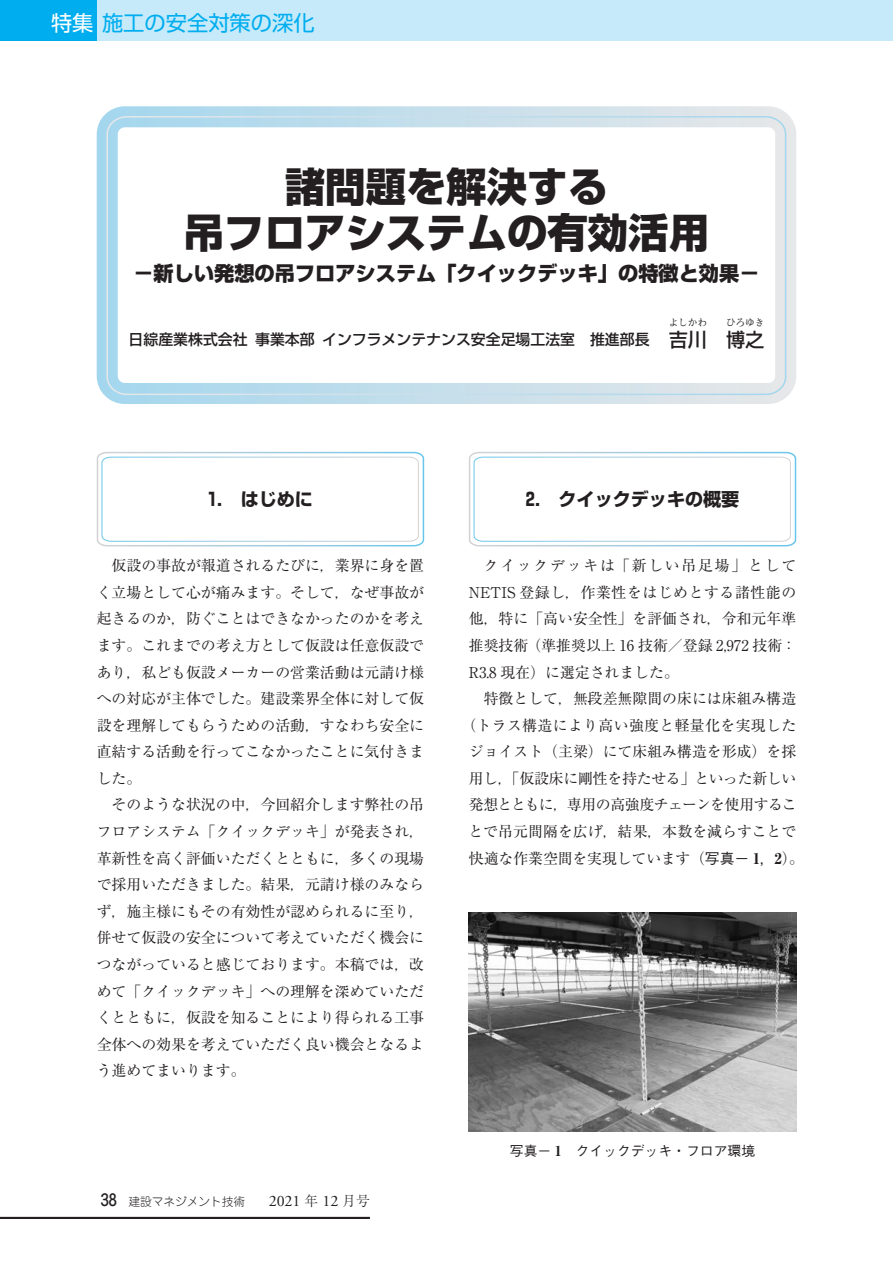
<style>
.page{position:relative;width:893px;height:1263px;background:#fff}
.page>*{position:absolute;margin:0;border:0;box-sizing:border-box;transform-origin:0 0}
.特集_タイトル{font:800 40.35px "Shin Go Pr 6 N";color:#231f20}
.特集_柱{font:21.3px "Shin Go Pr 6 N";color:#00aeef}
.特集_タイトル小{font:800 20.25px "Shin Go Pr 6 N";color:#231f20}
.タイトル_名前_氏名ルビ付{font:500 19.2px "Shin Go Pr 6 N";color:#231f20}
.t1{font:700 18px "Shin Go Pr 6 N";color:#231f20}
.ノンブル{font:500 15.9px "Jun 34 Pro";color:#231f20}
.本文_14Q{font:14.85px/26.5px "Ryumin Pr 6 N";color:#231f20;text-align:justify}
.タイトル_名前_氏名ルビ付-2{font:500 14.85px "Shin Go Pr 6 N";color:#231f20}
.本文_14Q-2{font:14.85px "Ryumin Pr 6 N";letter-spacing:-.02em;color:#231f20}
.本文_14Q-3{font:14.85px "Ryumin Pr 6 N";letter-spacing:-.04em;color:#231f20}
.本文_14Q-4{font:14.85px "Ryumin Pr 6 N";letter-spacing:.025em;color:#231f20}
.キャプション{font:500 13.8px "Gothic BBB Pr 6 N";color:#231f20}
.t2{font:300 11.7px "Jun 101 Pro";color:#231f20}
.タイトル_名前_氏名ルビ付-3{font:9.6px "Ryumin Pr 6 N";color:#231f20}
.s1{color:#fff}
.s2{font-size:19.2px}
.s3{font-family:"Adobe Garamond Pro";font-weight:400;font-size:15.9px}
.s4{font-family:"Ryumin Pr 6 N";font-size:13.8px}
.s5{font-family:"Gothic BBB Pr 6 N";font-weight:500}
.s6{font-weight:800}
.s7{font-family:"Ryumin Pr 6 N";font-weight:800}
</style>
<div class="page">
<div style="left:0;top:0;width:98px;height:40px;background:#00aeef"></div>
<div style="left:98px;top:0;width:795px;height:40px;background:#c6eafa"></div>
<svg style="left:97px;top:452px;width:327px;height:94px"></svg>
<svg style="left:469px;top:452px;width:327px;height:94px"></svg>
<div style="left:97px;top:106px;width:699px;height:298px;border:21px solid #fff;border-radius:18px"></div>
<svg style="left:106px;top:115px;width:681px;height:281px"></svg>
<img style="left:469px;top:913px;width:327px;height:218px">
<hr style="left:0;top:1217px;width:370px;height:2px;background:#231f20">
<p class="特集_柱" style="left:51px;top:6px;width:265px"><span class="s1">特集</span>施工の安全対策の深化</p>
<p class="特集_タイトル" style="left:285px;top:155px;width:325px">諸問題を解決する</p>
<p class="特集_タイトル" style="left:184px;top:201px;width:527px">吊フロアシステムの有効活用</p>
<p class="特集_タイトル小" style="left:133px;top:258px;width:628px">－新しい発想の吊フロアシステム「クイックデッキ」の特徴と効果－</p>
<p class="タイトル_名前_氏名ルビ付-3" style="left:669px;top:315px;width:40px">よしかわ</p>
<p class="タイトル_名前_氏名ルビ付" style="left:688px;top:324px;width:21px">川</p>
<p class="タイトル_名前_氏名ルビ付" style="left:726px;top:324px;width:40px">博之</p>
<p class="タイトル_名前_氏名ルビ付-3" style="left:726px;top:315px;width:40px">ひろゆき</p>
<p class="タイトル_名前_氏名ルビ付-2" style="left:129px;top:327px;width:561px">日綜産業株式会社 事業本部 インフラメンテナンス安全足場工法室　推進部長 <span class="s2">吉</span></p>
<p class="t1" style="left:208px;top:485px;width:107px">1.　はじめに</p>
<p class="本文_14Q" style="left:97px;top:552px;width:329px;text-indent:15px">仮設の事故が報道されるたびに，業界に身を置く立場として心が痛みます。そして，なぜ事故が起きるのか，防ぐことはできなかったのかを考えます。これまでの考え方として仮設は任意仮設であり，私ども仮設メーカーの営業活動は元請け様への対応が主体でした。建設業界全体に対して仮設を理解してもらうための活動，すなわち安全に直結する活動を行ってこなかったことに気付きました。</p>
<p class="本文_14Q" style="left:97px;top:791px;width:329px;text-indent:15px">そのような状況の中，今回紹介します弊社の吊フロアシステム「クイックデッキ」が発表され，革新性を高く評価いただくとともに，多くの現場で採用いただきました。結果，元請け様のみならず，施主様にもその有効性が認められるに至り，併せて仮設の安全について考えていただく機会につながっていると感じております。本稿では，改めて「クイックデッキ」への理解を深めていただくとともに，仮設を知ることにより得られる工事全体への効果を考えていただく良い機会となるよう進めてまいります。</p>
<p class="ノンブル" style="left:101px;top:1188px;width:17px">38</p>
<p class="t2" style="left:128px;top:1192px;width:243px">建設マネジメント技術　　<span class="s3">2021</span> <span class="s4">年</span> <span class="s3">12</span> <span class="s4">月号</span></p>
<p class="t1" style="left:526px;top:485px;width:215px">2.　クイックデッキの概要</p>
<p class="本文_14Q" style="left:469px;top:552px;width:329px;text-indent:15px">クイックデッキは「新しい吊足場」としてNETIS 登録し，作業性をはじめとする諸性能の他，特に「高い安全性」を評価され，令和元年準推奨技術（準推奨以上 16 技術／登録 2,972 技術：R3.8 現在）に選定されました。</p>
<p class="本文_14Q" style="left:484px;top:684px;width:314px">特徴として，無段差無隙間の床には床組み構造</p>
<p class="本文_14Q-4" style="left:461px;top:713px;width:336px">（トラス構造により高い強度と軽量化を実現した</p>
<p class="本文_14Q" style="left:469px;top:738px;width:329px">ジョイスト（主梁）にて床組み構造を形成）を採</p>
<p class="本文_14Q-2" style="left:469px;top:767px;width:329px">用し，「仮設床に剛性を持たせる」といった新しい</p>
<p class="本文_14Q-3" style="left:469px;top:793px;width:330px">発想とともに，専用の高強度チェーンを使用するこ</p>
<p class="本文_14Q" style="left:468px;top:817px;width:329px">とで吊元間隔を広げ，結果，本数を減らすことで</p>
<p class="本文_14Q" style="left:469px;top:844px;width:337px">快適な作業空間を実現しています（<span class="s5">写真－</span> <span class="s6">1</span><span class="s5">，</span><span class="s6">2</span>）。</p>
<p class="キャプション" style="left:510px;top:1140px;width:247px">写真－ <span class="s7">1</span>　クイックデッキ・フロア環境</p>
</div>
